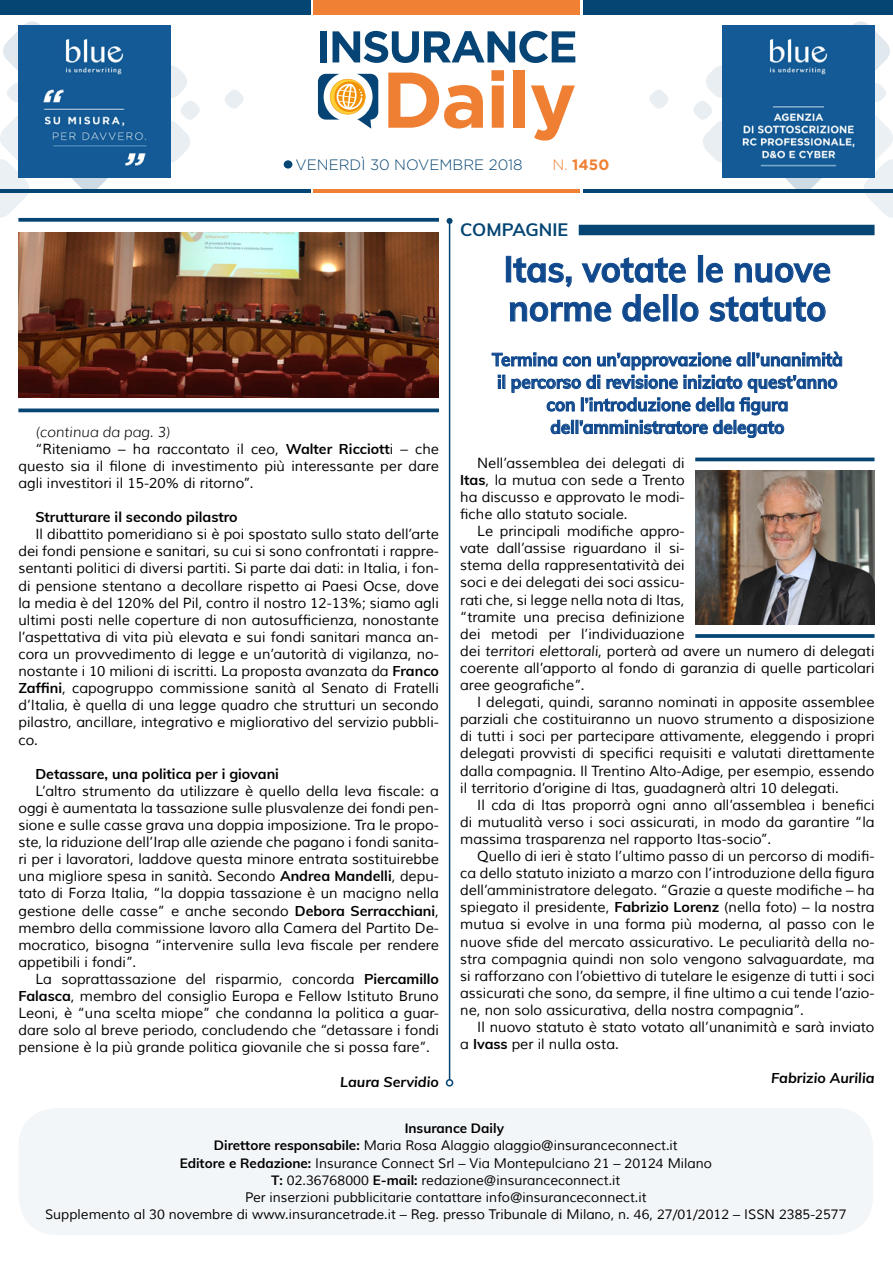
<style>
.page{position:relative;width:893px;height:1263px;background:#fff}
.page>*{position:absolute;margin:0;border:0;box-sizing:border-box;transform-origin:0 0}
.t1{font:700 36px/39px "Muli";color:#0f488c;scale:.95 1}
.t2{font:700 18px/22.5px "Muli";color:#0f488c;text-align:center;scale:.95 1}
.t3{font:700 18px "Muli";color:#054573}
.t4{font:300 15px "Gotham";color:#054573}
.t5{font:700 15px "Gotham";color:#f08033}
.t6{font:14.25px/17.1px "Muli";color:#000;text-align:justify}
.t7{font:700 14.25px "Muli";color:#000}
.t8{font:italic 700 14.25px "Muli";color:#000}
.t9{font:italic 300 14.25px "Muli";color:#000}
.t10{font:13.5px "Muli";color:#000}
.t11{font:700 13.5px "Muli";color:#000}
.s1{font-weight:300}
.s2{font-weight:700}
.s3{font-style:italic}
</style>
<div class="page">
<div style="left:583px;top:0;width:310px;height:15px;background:#054573"></div>
<div style="left:314px;top:0;width:266px;height:15px;background:#f08033"></div>
<hr style="left:583px;top:189px;width:310px;height:3px;background:#054573">
<hr style="left:314px;top:189px;width:266px;height:3px;background:#f08033">
<svg style="left:649px;top:90px;width:19px;height:19px"></svg>
<svg style="left:225px;top:90px;width:19px;height:19px"></svg>
<svg style="left:691px;top:21px;width:202px;height:197px"></svg>
<svg style="left:0;top:21px;width:202px;height:197px"></svg>
<svg style="left:318px;top:74px;width:60px;height:55px"></svg>
<svg style="left:388px;top:73px;width:95px;height:56px"></svg>
<svg style="left:491px;top:70px;width:13px;height:58px"></svg>
<div style="left:513px;top:70px;width:12px;height:58px;background:#ef7f32"></div>
<svg style="left:531px;top:85px;width:44px;height:56px"></svg>
<div style="left:320px;top:31px;width:7px;height:31px;background:#054474"></div>
<svg style="left:332px;top:31px;width:243px;height:32px"></svg>
<hr style="left:0;top:189px;width:310px;height:3px;background:#054573">
<div style="left:0;top:0;width:310px;height:15px;background:#054573"></div>
<img style="left:18px;top:26px;width:153px;height:152px">
<img style="left:722px;top:26px;width:152px;height:152px">
<div style="left:284px;top:160px;width:8px;height:9px;background:#054573;border-radius:50%"></div>
<hr style="left:449px;top:221px;width:1px;height:859px;background:#054573">
<svg style="left:447px;top:218px;width:6px;height:6px"></svg>
<div style="left:446px;top:1079px;width:7px;height:7px;border:2px solid #054573;border-radius:50%"></div>
<div style="left:18px;top:1108px;width:855px;height:127px;background:#f3f6f8;border-radius:38px"></div>
<img style="left:18px;top:232px;width:421px;height:166px">
<svg style="left:18px;top:218px;width:421px;height:4px;background:#18537d"></svg>
<svg style="left:18px;top:408px;width:421px;height:4px;background:#255d85"></svg>
<div style="left:506px;top:256px;width:5px;height:26px;border:1px solid #0f488c"></div>
<svg style="left:513px;top:257px;width:59px;height:31px"></svg>
<svg style="left:581px;top:257px;width:105px;height:26px"></svg>
<div style="left:698px;top:255px;width:5px;height:27px;border:1px solid #0f488c"></div>
<svg style="left:706px;top:263px;width:17px;height:20px"></svg>
<svg style="left:734px;top:263px;width:96px;height:20px"></svg>
<svg style="left:509px;top:302px;width:102px;height:20px"></svg>
<svg style="left:622px;top:294px;width:39px;height:28px"></svg>
<div style="left:663px;top:294px;width:5px;height:27px;border:1px solid #0f488c"></div>
<div style="left:672px;top:294px;width:5px;height:27px;border:1px solid #0f488c"></div>
<svg style="left:680px;top:302px;width:19px;height:20px"></svg>
<svg style="left:709px;top:296px;width:117px;height:26px"></svg>
<svg style="left:492px;top:352px;width:350px;height:86px"></svg>
<div style="left:579px;top:225px;width:295px;height:10px;background:#054573"></div>
<img style="left:695px;top:471px;width:179px;height:153px">
<hr style="left:695px;top:458px;width:179px;height:3px;background:#054573">
<svg style="left:695px;top:634px;width:179px;height:4px"></svg>
<p class="t4" style="left:296px;top:157px;width:229px">VENERDÌ 30 NOVEMBRE 2018</p>
<p class="t5" style="left:552px;top:156px;width:58px"><span class="s1">N.</span> 1450</p>
<p class="t9" style="left:35px;top:423px;width:136px">(continua da pag. 3)</p>
<p class="t6" style="left:35px;top:441px;width:405px">“Riteniamo – ha raccontato il ceo, <span class="s2">Walter Ricciott</span>i – che</p>
<p class="t6" style="left:18px;top:458px;width:422px">questo sia il filone di investimento più interessante per dare</p>
<p class="t6" style="left:18px;top:475px;width:237px">agli investitori il 15-20% di ritorno”.</p>
<p class="t7" style="left:35px;top:507px;width:204px">Strutturare il secondo pilastro</p>
<p class="t6" style="left:18px;top:526px;width:422px;text-indent:17px">Il dibattito pomeridiano si è poi spostato sullo stato dell’arte dei fondi pensione e sanitari, su cui si sono confrontati i rappre&shy;sentanti politici di diversi partiti. Si parte dai dati: in Italia, i fon&shy;di pensione stentano a decollare rispetto ai Paesi Ocse, dove la media è del 120% del Pil, contro il nostro 12-13%; siamo agli ultimi posti nelle coperture di non autosufficienza, nonostante l’aspettativa di vita più elevata e sui fondi sanitari manca an&shy;cora un provvedimento di legge e un’autorità di vigilanza, no&shy;nostante i 10 milioni di iscritti. La proposta avanzata da <span class="s2">Franco Zaffini</span>, capogruppo commissione sanità al Senato di Fratelli d’Italia, è quella di una legge quadro che strutturi un secondo pilastro, ancillare, integrativo e migliorativo del servizio pubbli&shy;co.</p>
<p class="t7" style="left:35px;top:763px;width:245px">Detassare, una politica per i giovani</p>
<p class="t6" style="left:18px;top:783px;width:422px;text-indent:17px">L’altro strumento da utilizzare è quello della leva fiscale: a oggi è aumentata la tassazione sulle plusvalenze dei fondi pen&shy;sione e sulle casse grava una doppia imposizione. Tra le propo&shy;ste, la riduzione dell’Irap alle aziende che pagano i fondi sanita&shy;ri per i lavoratori, laddove questa minore entrata sostituirebbe una migliore spesa in sanità. Secondo <span class="s2">Andrea Mandelli</span>, depu&shy;tato di Forza Italia, “la doppia tassazione è un macigno nella gestione delle casse” e anche secondo <span class="s2">Debora Serracchiani</span>, membro della commissione lavoro alla Camera del Partito De&shy;mocratico, bisogna “intervenire sulla leva fiscale per rendere appetibili i fondi”.</p>
<p class="t6" style="left:18px;top:971px;width:422px;text-indent:17px">La soprattassazione del risparmio, concorda <span class="s2">Piercamillo Falasca</span>, membro del consiglio Europa e Fellow Istituto Bruno Leoni, è “una scelta miope” che condanna la politica a guar&shy;dare solo al breve periodo, concludendo che “detassare i fondi pensione è la più grande politica giovanile che si possa fare”.</p>
<p class="t8" style="left:340px;top:1071px;width:100px">Laura Servidio</p>
<p class="t3" style="left:460px;top:216px;width:109px">COMPAGNIE</p>
<h1 class="t1" style="left:504px;top:248px;width:346px">Itas, votate le nuove norme dello statuto</h1>
<p class="t2" style="left:492px;top:347px;width:371px">Termina con un’approvazione all’unanimità il percorso di revisione iniziato quest’anno con l’introduzione della figura dell’amministratore delegato</p>
<p class="t6" style="left:460px;top:454px;width:226px;text-indent:17px">Nell’assemblea dei delegati di <span class="s2">Itas</span>, la mutua con sede a Trento ha discusso e approvato le modi&shy;fiche allo statuto sociale.</p>
<p class="t6" style="left:460px;top:523px;width:416px;text-align:left;text-indent:17px">Le principali modifiche appro-<br>vate dall’assise riguardano il si-<br>stema della rappresentatività dei<br>soci e dei delegati dei soci assicu-<br>rati che, si legge nella nota di Itas,<br>“tramite una precisa definizione<br>dei metodi per l’individuazione<br>dei <span class="s3">territori elettorali</span>, porterà ad avere un numero di delegati coerente all’apporto al fondo di garanzia di quelle particolari aree geografiche”.</p>
<p class="t6" style="left:460px;top:694px;width:416px;text-indent:17px">I delegati, quindi, saranno nominati in apposite assemblee parziali che costituiranno un nuovo strumento a disposizione di tutti i soci per partecipare attivamente, eleggendo i propri delegati provvisti di specifici requisiti e valutati direttamente dalla compagnia. Il Trentino Alto-Adige, per esempio, essendo il territorio d’origine di Itas, guadagnerà altri 10 delegati.</p>
<p class="t6" style="left:460px;top:796px;width:416px;text-indent:17px">Il cda di Itas proporrà ogni anno all’assemblea i benefici di mutualità verso i soci assicurati, in modo da garantire “la massima trasparenza nel rapporto Itas-socio”.</p>
<p class="t6" style="left:460px;top:848px;width:416px;text-indent:17px">Quello di ieri è stato l’ultimo passo di un percorso di modifi&shy;ca dello statuto iniziato a marzo con l’introduzione della figura dell’amministratore delegato. “Grazie a queste modifiche – ha spiegato il presidente, <span class="s2">Fabrizio Lorenz</span> (nella foto) – la nostra mutua si evolve in una forma più moderna, al passo con le nuove sfide del mercato assicurativo. Le peculiarità della no&shy;stra compagnia quindi non solo vengono salvaguardate, ma si rafforzano con l’obiettivo di tutelare le esigenze di tutti i soci assicurati che sono, da sempre, il fine ultimo a cui tende l’azio&shy;ne, non solo assicurativa, della nostra compagnia”.</p>
<p class="t6" style="left:460px;top:1019px;width:416px;text-indent:17px">Il nuovo statuto è stato votato all’unanimità e sarà inviato a <span class="s2">Ivass</span> per il nulla osta.</p>
<p class="t8" style="left:771px;top:1068px;width:105px">Fabrizio Aurilia</p>
<p class="t11" style="left:405px;top:1118px;width:101px">Insurance Daily</p>
<p class="t10" style="left:214px;top:1137px;width:465px"><span class="s2">Direttore responsabile:</span> Maria Rosa Alaggio alaggio@insuranceconnect.it</p>
<p class="t10" style="left:180px;top:1154px;width:534px"><span class="s2">Editore e Redazione:</span> Insurance Connect Srl – Via Montepulciano 21 – 20124 Milano</p>
<p class="t10" style="left:271px;top:1172px;width:351px"><span class="s2">T:</span> 02.36768000 <span class="s2">E-mail:</span> redazione@insuranceconnect.it</p>
<p class="t10" style="left:245px;top:1189px;width:403px">Per inserzioni pubblicitarie contattare info@insuranceconnect.it</p>
<p class="t10" style="left:45px;top:1206px;width:803px">Supplemento al 30 novembre di www.insurancetrade.it – Reg. presso Tribunale di Milano, n. 46, 27/01/2012 – ISSN 2385-2577</p>
</div>
